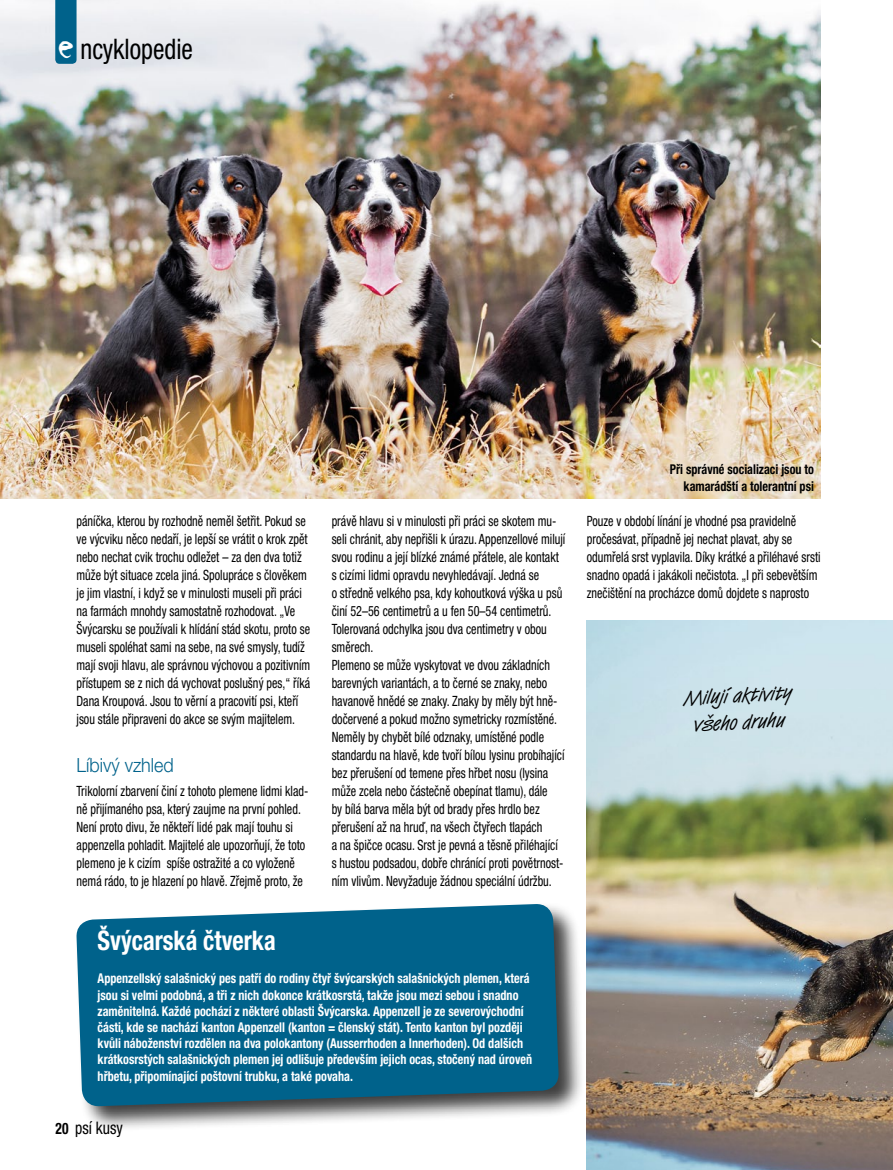
<style>
.page{position:relative;width:893px;height:1170px;background:#fff}
.page>*{position:absolute;margin:0;border:0;box-sizing:border-box;transform-origin:0 0}
.t1{font:condensed 28.35px "Helvetica Neue LT Pro";color:#000;scale:.9 1}
.t2{font:700 condensed 27px "Helvetica Neue LT Pro";color:#fff;scale:.9 1}
.t3{font:21px/27px "Van Dijk DCE";color:#000;text-align:center}
.t4{font:300 19.5px "Helvetica Neue LT Pro";color:#00628b;scale:.92 1}
.t5{font:condensed 17.4px "Helvetica Neue LT Pro";color:#000;scale:.9 1}
.t6{font:condensed 14.1px/18px "Helvetica Neue LT Pro";color:#000;scale:.86 1}
.t7{font:700 condensed 13.5px/16.2px "Helvetica Neue LT Pro";color:#fff;scale:.9 1}
.t8{font:700 condensed 13.5px/16.2px "Helvetica Neue LT Pro";color:#000;text-align:right;scale:.9 1}
.s1{font-family:"Chiller";font-stretch:normal;font-size:56.7px;color:#fff}
.s2{font-weight:700;font-size:15.75px}
</style>
<div class="page">
<img style="left:0;top:0;width:821px;height:498px">
<svg style="left:55px;top:0;width:22px;height:64px"></svg>
<img style="left:587px;top:620px;width:306px;height:549px">
<div style="left:75px;top:901px;width:510px;height:230px;background:#000;opacity:.75"></div>
<svg style="left:76px;top:903px;width:483px;height:203px;background:#116a8f"></svg>
<h1 class="t1" style="left:58px;top:32px;width:152px"><span class="s1">e</span> ncyklopedie</h1>
<p class="t6" style="left:77px;top:511px;width:273px">páníčka, kterou by rozhodně neměl šetřit. Pokud se ve výcviku něco nedaří, je lepší se vrátit o krok zpět nebo nechat cvik trochu odležet – za den dva totiž může být situace zcela jiná. Spolupráce s člověkem je jim vlastní, i když se v minulosti museli při práci na farmách mnohdy samostatně rozhodovat. „Ve Švýcarsku se používali k hlídání stád skotu, proto se museli spoléhat sami na sebe, na své smysly, tudíž mají svoji hlavu, ale správnou výchovou a pozitivním přístupem se z nich dá vychovat poslušný pes,“ říká Dana Kroupová. Jsou to věrní a pracovití psi, kteří jsou stále připraveni do akce se svým majitelem.</p>
<h3 class="t4" style="left:77px;top:753px;width:107px">Líbivý vzhled</h3>
<p class="t6" style="left:77px;top:781px;width:271px">Trikolorní zbarvení činí z tohoto plemene lidmi klad&shy;ně přijímaného psa, který zaujme na první pohled.<br>Není proto divu, že někteří lidé pak mají touhu si appenzella pohladit. Majitelé ale upozorňují, že toto plemeno je k cizím spíše ostražité a co vyloženě nemá rádo, to je hlazení po hlavě. Zřejmě proto, že</p>
<p class="t8" style="left:670px;top:461px;width:162px">Při správné socializaci jsou to kamarádští a tolerantní psi</p>
<p class="t6" style="left:332px;top:511px;width:273px">právě hlavu si v minulosti při práci se skotem mu&shy;seli chránit, aby nepřišli k úrazu. Appenzellové milují svou rodinu a její blízké známé přátele, ale kontakt s cizími lidmi opravdu nevyhledávají. Jedná se<br>o středně velkého psa, kdy kohoutková výška u psů činí 52–56 centimetrů a u fen 50–54 centimetrů.<br>Tolerovaná odchylka jsou dva centimetry v obou směrech.<br>Plemeno se může vyskytovat ve dvou základních barevných variantách, a to černé se znaky, nebo havanově hnědé se znaky. Znaky by měly být hně&shy;dočervené a pokud možno symetricky rozmístěné.<br>Neměly by chybět bílé odznaky, umístěné podle standardu na hlavě, kde tvoří bílou lysinu probíhající bez přerušení od temene přes hřbet nosu (lysina může zcela nebo částečně obepínat tlamu), dále<br>by bílá barva měla být od brady přes hrdlo bez přerušení až na hruď, na všech čtyřech tlapách<br>a na špičce ocasu. Srst je pevná a těsně přiléhající s hustou podsadou, dobře chránící proti povětrnost&shy;ním vlivům. Nevyžaduje žádnou speciální údržbu.</p>
<p class="t6" style="left:587px;top:511px;width:273px">Pouze v období línání je vhodné psa pravidelně pročesávat, případně jej nechat plavat, aby se odumřelá srst vyplavila. Díky krátké a přiléhavé srsti snadno opadá i jakákoli nečistota. „I při sebevětším znečištění na procházce domů dojdete s naprosto</p>
<h3 class="t3" style="left:683px;top:684px;width:110px;rotate:-3deg">Milují aktivity všeho druhu</h3>
<h2 class="t2" style="left:98px;top:924px;width:199px">Švýcarská čtverka</h2>
<p class="t7" style="left:98px;top:970px;width:484px">Appenzellský salašnický pes patří do rodiny čtyř švýcarských salašnických plemen, která jsou si velmi podobná, a tři z nich dokonce krátkosrstá, takže jsou mezi sebou i snadno zaměnitelná. Každé pochází z některé oblasti Švýcarska. Appenzell je ze severovýchodní části, kde se nachází kanton Appenzell (kanton = členský stát). Tento kanton byl později kvůli náboženství rozdělen na dva polokantony (Ausserrhoden a Innerhoden). Od dalších krátkosrstých salašnických plemen jej odlišuje především jejich ocas, stočený nad úroveň hřbetu, připomínající poštovní trubku, a také povaha.</p>
<p class="t5" style="left:56px;top:1117px;width:76px"><span class="s2">20</span> psí kusy</p>
</div>
